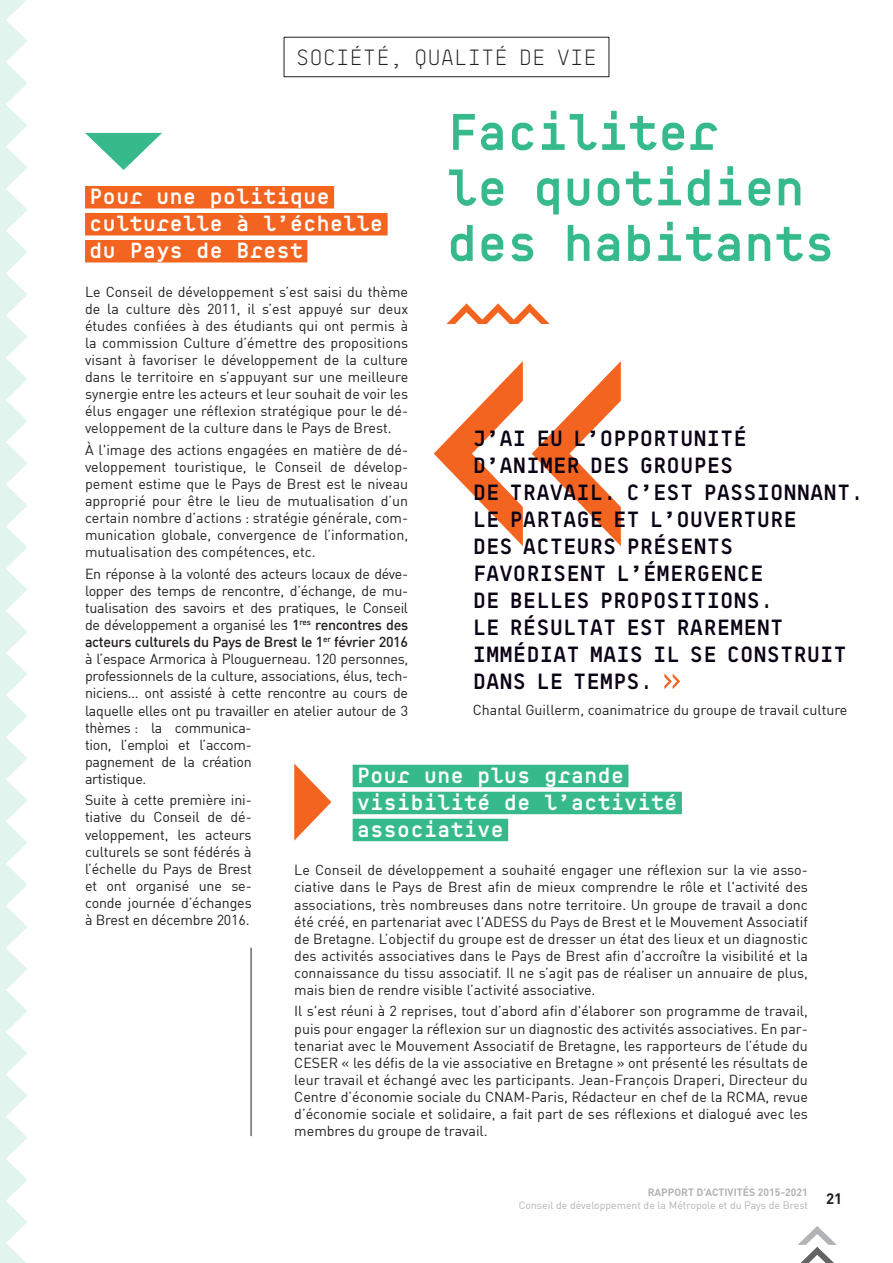
<style>
.page{position:relative;width:893px;height:1263px;background:#fff}
.page>*{position:absolute;margin:0;border:0;box-sizing:border-box;transform-origin:0 0}
.t1{font:600 52.5px/55.5px "BB Manual Mono Pro TX";letter-spacing:-.02em;color:#36ba8c}
.t2{font:600 22.5px/27px "BB Manual Mono Pro TX";color:#0a0215}
.t3{font:600 22.5px/27px "BB Manual Mono Pro TX";color:#fff}
.t4{font:300 22.5px "BB Manual Mono Pro TX";color:#231f20}
.t5{font:14.25px/17.1px "DIN";letter-spacing:-.02em;color:#231f20;text-align:justify}
.t6{font:14.25px "DIN";color:#231f20}
.t7{font:10.5px/12.6px "DIN";color:#b2b3b7}
.s1{font-weight:500}
.s2{font-weight:700}
</style>
<div class="page">
<svg style="left:798px;top:1226px;width:39px;height:37px"></svg>
<svg style="left:0;top:0;width:27px;height:1263px"></svg>
<div style="left:284px;top:37px;width:325px;height:40px;border:1px solid #231f20"></div>
<div style="left:85px;top:186px;width:249px;height:22px;background:#f36421"></div>
<div style="left:85px;top:213px;width:303px;height:22px;background:#f36421"></div>
<div style="left:85px;top:240px;width:222px;height:22px;background:#f36421"></div>
<div style="left:353px;top:765px;width:275px;height:22px;background:#36ba8c"></div>
<div style="left:353px;top:792px;width:329px;height:22px;background:#36ba8c"></div>
<div style="left:353px;top:819px;width:155px;height:22px;background:#36ba8c"></div>
<svg style="left:446px;top:303px;width:104px;height:21px"></svg>
<svg style="left:85px;top:133px;width:77px;height:37px"></svg>
<svg style="left:294px;top:763px;width:37px;height:78px"></svg>
<svg style="left:532px;top:361px;width:89px;height:185px"></svg>
<svg style="left:434px;top:361px;width:89px;height:185px"></svg>
<svg style="left:664px;top:673px;width:16px;height:16px"></svg>
<hr style="left:251px;top:948px;width:1px;height:188px;background:#231f20">
<h2 class="t4" style="left:296px;top:44px;width:302px">SOCIÉTÉ, QUALITÉ DE VIE</h2>
<h1 class="t1" style="left:446px;top:104px;width:390px">Faciliter<br>le quotidien des habitants</h1>
<h2 class="t3" style="left:89px;top:183px;width:296px">Pour une politique culturelle à l’échelle du Pays de Brest</h2>
<p class="t5" style="left:85px;top:283px;width:325px">Le Conseil de développement s’est saisi du thème de la culture dès 2011, il s’est appuyé sur deux études confiées à des étudiants qui ont permis à la commission Culture d’émettre des propositions visant à favoriser le développement de la culture dans le territoire en s’appuyant sur une meilleure synergie entre les acteurs et leur souhait de voir les élus engager une réflexion stratégique pour le dé&shy;veloppement de la culture dans le Pays de Brest.</p>
<p class="t5" style="left:85px;top:441px;width:325px">À l'image des actions engagées en matière de dé&shy;veloppement touristique, le Conseil de dévelop&shy;pement estime que le Pays de Brest est le niveau approprié pour être le lieu de mutualisation d’un certain nombre d’actions : stratégie générale, com&shy;munication globale, convergence de l’information, mutualisation des compétences, etc.</p>
<p class="t5" style="left:85px;top:565px;width:325px;text-align:left">En réponse à la volonté des acteurs locaux de déve&shy;lopper des temps de rencontre, d’échange, de mu&shy;tualisation des savoirs et des pratiques, le Conseil de développement a organisé les <span class="s1">1</span><sup>res</sup> <span class="s1">rencontres des acteurs culturels du Pays de Brest le 1</span><sup>er</sup> <span class="s1">février 2016 </span>à l’espace Armorica à Plouguerneau. 120 personnes, professionnels de la culture, associations, élus, tech&shy;niciens… ont assisté à cette rencontre au cours de laquelle elles ont pu travailler en atelier autour de 3 thèmes : la communica-<br>tion, l’emploi et l’accom-<br>pagnement de la création<br>artistique.</p>
<p class="t5" style="left:85px;top:791px;width:168px">Suite à cette première ini&shy;tiative du Conseil de dé&shy;veloppement, les acteurs culturels se sont fédérés à l’échelle du Pays de Brest et ont organisé une se&shy;conde journée d’échanges à Brest en décembre 2016.</p>
<p class="t2" style="left:473px;top:425px;width:392px">J’AI EU L’OPPORTUNITÉ<br>D’ANIMER DES GROUPES<br>DE TRAVAIL. C’EST PASSIONNANT.<br>LE PARTAGE ET L’OUVERTURE<br>DES ACTEURS PRÉSENTS<br>FAVORISENT L’ÉMERGENCE<br>DE BELLES PROPOSITIONS.<br>LE RÉSULTAT EST RAREMENT<br>IMMÉDIAT MAIS IL SE CONSTRUIT<br>DANS LE TEMPS.</p>
<p class="t6" style="left:473px;top:701px;width:376px">Chantal Guillerm, coanimatrice du groupe de travail culture</p>
<h2 class="t3" style="left:357px;top:762px;width:322px">Pour une plus grande visibilité de l’activité associative</h2>
<p class="t5" style="left:294px;top:861px;width:515px">Le Conseil de développement a souhaité engager une réflexion sur la vie asso&shy;ciative dans le Pays de Brest afin de mieux comprendre le rôle et l'activité des associations, très nombreuses dans notre territoire. Un groupe de travail a donc été créé, en partenariat avec l'ADESS du Pays de Brest et le Mouvement Associatif de Bretagne. L’objectif du groupe est de dresser un état des lieux et un diagnostic des activités associatives dans le Pays de Brest afin d’accroître la visibilité et la connaissance du tissu associatif. Il ne s’agit pas de réaliser un annuaire de plus, mais bien de rendre visible l’activité associative.</p>
<p class="t5" style="left:294px;top:1002px;width:515px">Il s'est réuni à 2 reprises, tout d’abord afin d'élaborer son programme de travail, puis pour engager la réflexion sur un diagnostic des activités associatives. En par&shy;tenariat avec le Mouvement Associatif de Bretagne, les rapporteurs de l’étude du CESER « les défis de la vie associative en Bretagne » ont présenté les résultats de leur travail et échangé avec les participants. Jean-François Draperi, Directeur du Centre d’économie sociale du CNAM-Paris, Rédacteur en chef de la RCMA, revue d’économie sociale et solidaire, a fait part de ses réflexions et dialogué avec les membres du groupe de travail.</p>
<p class="t7" style="left:519px;top:1186px;width:325px;text-indent:129px"><span class="s2">RAPPORT D’ACTIVITÉS 2015-2021<br></span>Conseil de développement de la Métropole et du Pays de Brest <sup>21</sup></p>
</div>
